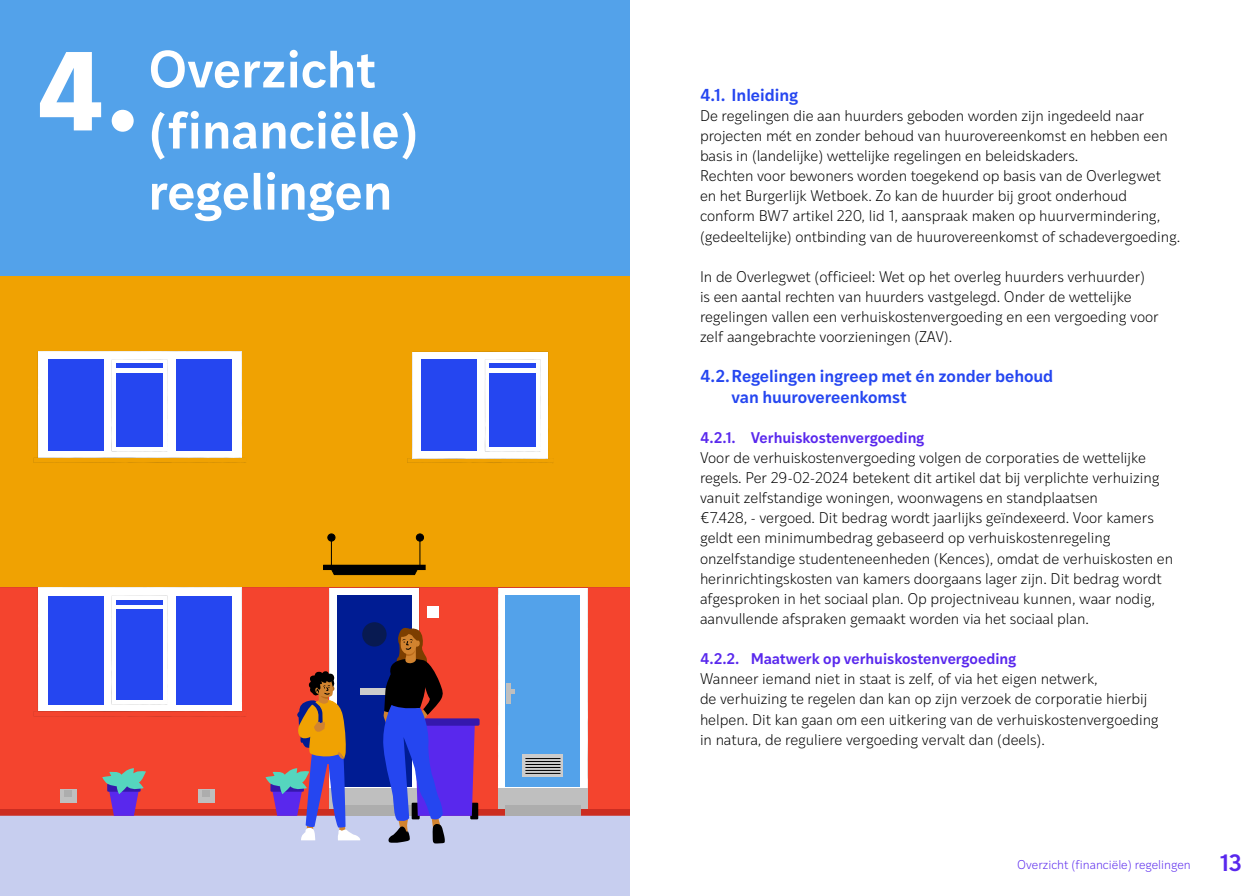
<style>
.page{position:relative;width:1260px;height:896px;background:#fff}
.page>*{position:absolute;margin:0;border:0;box-sizing:border-box;transform-origin:0 0}
.t1{font:700 107.71px "Ivy Style Sans";color:#fff}
.t2{font:600 50.4px/61.1px "Ivy Style Sans";color:#fff}
.t3{font:600 22.75px "Ivy Style Sans";color:#5928ed}
.t4{font:600 16.62px/20.1px "Ivy Style Sans";letter-spacing:-.005em;color:#2546f0}
.t5{font:300 14.88px/20.1px "Ivy Style Sans";color:#000}
.t6{font:600 14.88px "Ivy Style Sans";color:#5928ed}
.t7{font:300 12.25px "Ivy Style Sans";color:#5928ed}
</style>
<div class="page">
<div style="left:0;top:276px;width:630px;height:311px;background:#f0a202"></div>
<div style="left:0;top:0;width:630px;height:276px;background:#53a2ea"></div>
<div style="left:0;top:587px;width:630px;height:222px;background:#f4442e"></div>
<svg style="left:0;top:809px;width:630px;height:7px;background:#cb3228"></svg>
<div style="left:0;top:816px;width:630px;height:80px;background:#c7ceef"></div>
<svg style="left:34px;top:351px;width:213px;height:113px"></svg>
<svg style="left:407px;top:352px;width:148px;height:112px"></svg>
<svg style="left:34px;top:588px;width:213px;height:129px"></svg>
<div style="left:498px;top:788px;width:90px;height:21px;background:#bfbfbf"></div>
<div style="left:505px;top:805px;width:76px;height:11px;background:#adadad"></div>
<svg style="left:497px;top:587px;width:91px;height:203px"></svg>
<div style="left:324px;top:565px;width:101px;height:5px;background:#000"></div>
<div style="left:323px;top:565px;width:103px;height:5px;border:1px solid #000"></div>
<svg style="left:330px;top:537px;width:91px;height:39px;background:#ae7601"></svg>
<div style="left:328px;top:534px;width:7px;height:7px;background:#000;border-radius:50%"></div>
<div style="left:327px;top:533px;width:8px;height:9px;border:1px solid #000;border-radius:50%"></div>
<div style="left:416px;top:534px;width:8px;height:7px;background:#000;border-radius:50%"></div>
<div style="left:416px;top:533px;width:8px;height:9px;border:1px solid #000;border-radius:50%"></div>
<div style="left:198px;top:789px;width:17px;height:14px;background:#bfbfbf"></div>
<div style="left:203px;top:791px;width:7px;height:6px;background:#adadad"></div>
<div style="left:60px;top:789px;width:17px;height:14px;background:#bfbfbf"></div>
<div style="left:65px;top:791px;width:7px;height:6px;background:#adadad"></div>
<div style="left:470px;top:803px;width:8px;height:16px;background:#000"></div>
<div style="left:410px;top:718px;width:70px;height:8px;background:#3518ad;border-radius:2px"></div>
<div style="left:523px;top:755px;width:40px;height:22px;background:#ccc"></div>
<hr style="left:525px;top:758px;width:36px;height:1px;background:#000">
<hr style="left:525px;top:761px;width:36px;height:1px;background:#000">
<hr style="left:525px;top:764px;width:36px;height:1px;background:#000">
<hr style="left:525px;top:767px;width:36px;height:1px;background:#000">
<hr style="left:525px;top:770px;width:36px;height:1px;background:#000">
<hr style="left:525px;top:773px;width:36px;height:1px;background:#000">
<svg style="left:102px;top:768px;width:44px;height:48px;background:#8d6192"></svg>
<svg style="left:266px;top:587px;width:209px;height:257px;background:#875281"></svg>
<h1 class="t1" style="left:35px;top:3px;width:106px">4.</h1>
<h2 class="t2" style="left:148px;top:35px;width:272px">Overzicht (financiële) regelingen</h2>
<p class="t4" style="left:700px;top:83px;width:100px">4.1. Inleiding</p>
<p class="t5" style="left:700px;top:105px;width:482px">De regelingen die aan huurders geboden worden zijn ingedeeld naar projecten mét en zonder behoud van huurovereenkomst en hebben een basis in (landelijke) wettelijke regelingen en beleidskaders.<br>Rechten voor bewoners worden toegekend op basis van de Overlegwet en het Burgerlijk Wetboek. Zo kan de huurder bij groot onderhoud conform BW7 artikel 220, lid 1, aanspraak maken op huurvermindering, (gedeeltelijke) ontbinding van de huurovereenkomst of schadevergoeding.</p>
<p class="t5" style="left:700px;top:266px;width:460px">In de Overlegwet (officieel: Wet op het overleg huurders verhuurder) is een aantal rechten van huurders vastgelegd. Onder de wettelijke regelingen vallen een verhuiskostenvergoeding en een vergoeding voor zelf aangebrachte voorzieningen (ZAV).</p>
<p class="t4" style="left:732px;top:365px;width:323px;text-indent:-32px">4.2.Regelingen ingreep met én zonder behoud van huurovereenkomst</p>
<p class="t6" style="left:700px;top:426px;width:226px">4.2.1. Verhuiskostenvergoeding</p>
<p class="t5" style="left:700px;top:447px;width:475px">Voor de verhuiskostenvergoeding volgen de corporaties de wettelijke regels. Per 29-02-2024 betekent dit artikel dat bij verplichte verhuizing vanuit zelfstandige woningen, woonwagens en standplaatsen<br>€7.428, - vergoed. Dit bedrag wordt jaarlijks geïndexeerd. Voor kamers geldt een minimumbedrag gebaseerd op verhuiskostenregeling onzelfstandige studenteneenheden (Kences), omdat de verhuiskosten en herinrichtingskosten van kamers doorgaans lager zijn. Dit bedrag wordt afgesproken in het sociaal plan. Op projectniveau kunnen, waar nodig, aanvullende afspraken gemaakt worden via het sociaal plan.</p>
<p class="t6" style="left:700px;top:647px;width:318px">4.2.2. Maatwerk op verhuiskostenvergoeding</p>
<p class="t5" style="left:700px;top:668px;width:460px">Wanneer iemand niet in staat is zelf, of via het eigen netwerk,<br>de verhuizing te regelen dan kan op zijn verzoek de corporatie hierbij helpen. Dit kan gaan om een uitkering van de verhuiskostenvergoeding in natura, de reguliere vergoeding vervalt dan (deels).</p>
<p class="t7" style="left:1017px;top:856px;width:175px">Overzicht (financiële) regelingen</p>
<h3 class="t3" style="left:1220px;top:845px;width:24px">13</h3>
</div>
